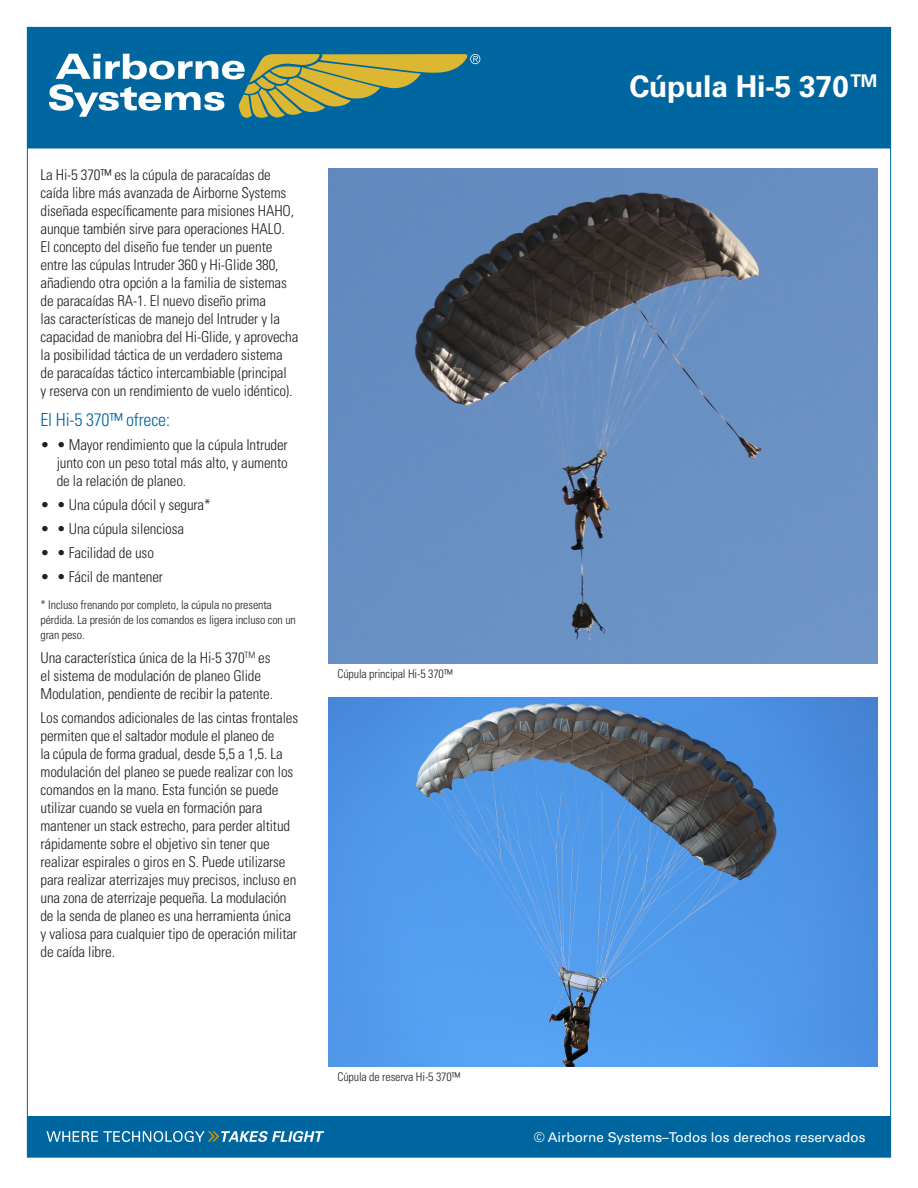
<style>
.page{position:relative;width:918px;height:1188px;background:#fff}
.page>*{position:absolute;margin:0;border:0;box-sizing:border-box;transform-origin:0 0}
.HEADLINE{font:700 30px "Univers LT Std";letter-spacing:-.01em;color:#fff}
.SUBHEAD_A{font:300 condensed 18px "Univers LT Std";letter-spacing:-.01em;color:#0066a0}
.BODY_TEXT{font:300 condensed 15px/18px "Univers LT Std";letter-spacing:-.01em;color:#231f20}
.t1{font:13.5px "Univers LT Std";color:#fff}
.FOOTNOTE_CAPTION{font:300 condensed 12px/15px "Univers LT Std";letter-spacing:-.01em;color:#231f20}
</style>
<div class="page">
<div style="left:27px;top:27px;width:864px;height:121px;background:#0066a0"></div>
<div style="left:27px;top:1117px;width:864px;height:40px;background:#0066a0"></div>
<svg style="left:49px;top:54px;width:431px;height:64px"></svg>
<svg style="left:46px;top:1131px;width:278px;height:11px"></svg>
<img style="left:328px;top:169px;width:550px;height:495px">
<img style="left:328px;top:698px;width:550px;height:368px">
<p class="BODY_TEXT" style="left:40px;top:165px;width:259px">La Hi-5 370™ es la cúpula de paracaídas de caída libre más avanzada de Airborne Systems diseñada específicamente para misiones HAHO, aunque también sirve para operaciones HALO.<br>El concepto del diseño fue tender un puente entre las cúpulas Intruder 360 y Hi-Glide 380, añadiendo otra opción a la familia de sistemas de paracaídas RA-1. El nuevo diseño prima<br>las características de manejo del Intruder y la capacidad de maniobra del Hi-Glide, y aprovecha la posibilidad táctica de un verdadero sistema de paracaídas táctico intercambiable (principal<br>y reserva con un rendimiento de vuelo idéntico).</p>
<p class="SUBHEAD_A" style="left:40px;top:408px;width:131px">El Hi-5 370™ ofrece:</p>
<p class="BODY_TEXT" style="left:57px;top:435px;width:233px;text-align:justify;text-indent:-16px">• • Mayor rendimiento que la cúpula Intruder junto con un peso total más alto, y aumento de la relación de planeo.</p>
<p class="BODY_TEXT" style="left:40px;top:495px;width:172px">• • Una cúpula dócil y segura*</p>
<p class="BODY_TEXT" style="left:40px;top:519px;width:145px">• • Una cúpula silenciosa</p>
<p class="BODY_TEXT" style="left:40px;top:543px;width:115px">• • Facilidad de uso</p>
<p class="BODY_TEXT" style="left:40px;top:567px;width:124px">• • Fácil de mantener</p>
<p class="FOOTNOTE_CAPTION" style="left:40px;top:597px;width:257px">* Incluso frenando por completo, la cúpula no presenta pérdida. La presión de los comandos es ligera incluso con un gran peso.</p>
<p class="BODY_TEXT" style="left:40px;top:648px;width:234px">Una característica única de la Hi-5 370<sup>TM</sup> es el sistema de modulación de planeo Glide<br>Modulation, pendiente de recibir la patente.</p>
<p class="BODY_TEXT" style="left:40px;top:708px;width:259px">Los comandos adicionales de las cintas frontales permiten que el saltador module el planeo de<br>la cúpula de forma gradual, desde 5,5 a 1,5. La modulación del planeo se puede realizar con los comandos en la mano. Esta función se puede utilizar cuando se vuela en formación para mantener un stack estrecho, para perder altitud rápidamente sobre el objetivo sin tener que realizar espirales o giros en S. Puede utilizarse para realizar aterrizajes muy precisos, incluso en una zona de aterrizaje pequeña. La modulación de la senda de planeo es una herramienta única y valiosa para cualquier tipo de operación militar de caída libre.</p>
<p class="FOOTNOTE_CAPTION" style="left:338px;top:667px;width:116px">Cúpula principal Hi-5 370™</p>
<p class="FOOTNOTE_CAPTION" style="left:338px;top:1069px;width:124px">Cúpula de reserva Hi-5 370™</p>
<p class="HEADLINE" style="left:630px;top:68px;width:249px">Cúpula Hi-5 370 <sup>TM</sup></p>
<p class="t1" style="left:534px;top:1129px;width:333px">© Airborne Systems–Todos los derechos reservados</p>
</div>
